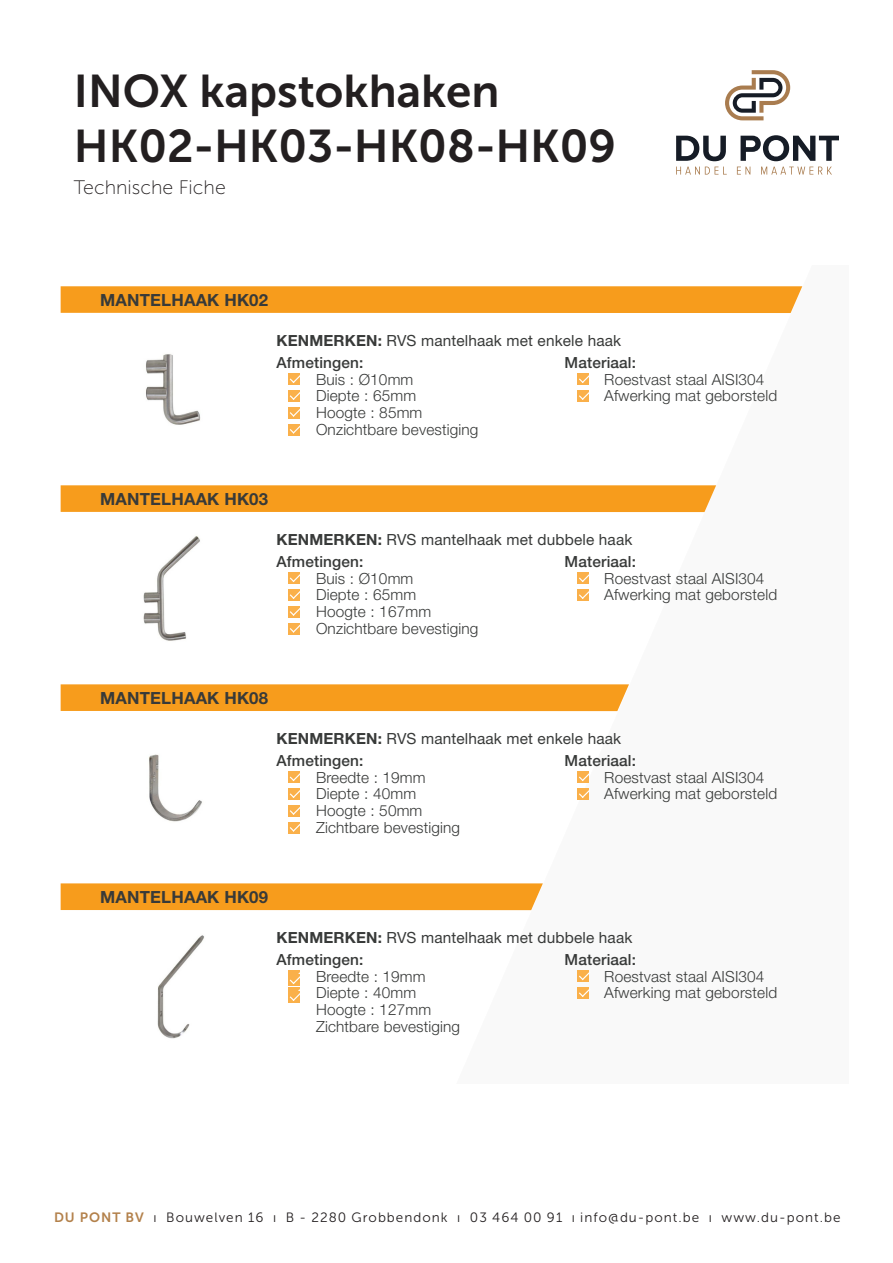
<style>
.page{position:relative;width:893px;height:1263px;background:#fff}
.page>*{position:absolute;margin:0;border:0;box-sizing:border-box;transform-origin:0 0}
.t1{font:45.75px/54.9px "Museo Sans 700";color:#231f20}
.t2{font:19.5px "Museo Sans 100";color:#231f20}
.t3{font:700 16.8px "Helvetica Neue LT Std";letter-spacing:.01em;color:#383a39}
.t4{font:300 15.3px/16.8px "Helvetica Neue LT Std";letter-spacing:.01em;color:#383a39}
.t5{font:15.3px "Helvetica Neue LT Std";letter-spacing:.01em;color:#383a39}
.t6{font:13.5px "Museo Sans 300";letter-spacing:.075em;color:#231f20}
.s1{font-weight:700}
.s2{font-weight:500}
.s3{font-family:"Museo Sans 700";color:#b3814b}
</style>
<div class="page">
<svg style="left:676px;top:136px;width:50px;height:25px"></svg>
<svg style="left:741px;top:135px;width:98px;height:26px"></svg>
<svg style="left:725px;top:70px;width:65px;height:50px"></svg>
<svg style="left:676px;top:167px;width:51px;height:8px"></svg>
<svg style="left:737px;top:167px;width:13px;height:8px"></svg>
<svg style="left:761px;top:167px;width:71px;height:8px"></svg>
<img style="left:146px;top:354px;width:55px;height:71px">
<img style="left:143px;top:536px;width:57px;height:105px">
<img style="left:149px;top:754px;width:53px;height:68px">
<img style="left:157px;top:935px;width:47px;height:104px">
<div style="left:61px;top:286px;width:741px;height:27px;background:#f79c1c"></div>
<div style="left:61px;top:485px;width:655px;height:27px;background:#f79c1c"></div>
<div style="left:61px;top:684px;width:568px;height:27px;background:#f79c1c"></div>
<div style="left:61px;top:883px;width:482px;height:27px;background:#f79c1c"></div>
<div style="left:288px;top:373px;width:12px;height:12px;background:#fab04a"></div>
<svg style="left:290px;top:375px;width:10px;height:8px"></svg>
<div style="left:288px;top:572px;width:12px;height:12px;background:#fab04a"></div>
<svg style="left:290px;top:574px;width:10px;height:8px"></svg>
<div style="left:288px;top:771px;width:12px;height:12px;background:#fab04a"></div>
<svg style="left:290px;top:773px;width:10px;height:8px"></svg>
<div style="left:288px;top:970px;width:12px;height:12px;background:#fab04a"></div>
<div style="left:577px;top:373px;width:12px;height:12px;background:#fab04a"></div>
<svg style="left:579px;top:375px;width:10px;height:8px"></svg>
<div style="left:577px;top:572px;width:12px;height:12px;background:#fab04a"></div>
<svg style="left:579px;top:574px;width:10px;height:8px"></svg>
<div style="left:577px;top:771px;width:12px;height:12px;background:#fab04a"></div>
<svg style="left:579px;top:773px;width:10px;height:8px"></svg>
<div style="left:577px;top:970px;width:12px;height:12px;background:#fab04a"></div>
<svg style="left:579px;top:972px;width:10px;height:8px"></svg>
<div style="left:288px;top:390px;width:12px;height:12px;background:#fab04a"></div>
<svg style="left:290px;top:392px;width:10px;height:8px"></svg>
<div style="left:288px;top:589px;width:12px;height:12px;background:#fab04a"></div>
<svg style="left:290px;top:591px;width:10px;height:8px"></svg>
<div style="left:288px;top:788px;width:12px;height:12px;background:#fab04a"></div>
<svg style="left:290px;top:790px;width:10px;height:8px"></svg>
<div style="left:288px;top:987px;width:12px;height:12px;background:#fab04a"></div>
<div style="left:577px;top:390px;width:12px;height:12px;background:#fab04a"></div>
<svg style="left:579px;top:392px;width:10px;height:8px"></svg>
<div style="left:577px;top:589px;width:12px;height:12px;background:#fab04a"></div>
<svg style="left:579px;top:591px;width:10px;height:8px"></svg>
<div style="left:577px;top:788px;width:12px;height:12px;background:#fab04a"></div>
<svg style="left:579px;top:790px;width:10px;height:8px"></svg>
<div style="left:577px;top:987px;width:12px;height:12px;background:#fab04a"></div>
<svg style="left:579px;top:989px;width:10px;height:8px"></svg>
<div style="left:288px;top:407px;width:12px;height:11px;background:#fab04a"></div>
<svg style="left:290px;top:409px;width:10px;height:8px"></svg>
<div style="left:288px;top:606px;width:12px;height:11px;background:#fab04a"></div>
<svg style="left:290px;top:608px;width:10px;height:8px"></svg>
<div style="left:288px;top:805px;width:12px;height:11px;background:#fab04a"></div>
<svg style="left:290px;top:807px;width:10px;height:8px"></svg>
<div style="left:288px;top:974px;width:12px;height:12px;background:#fab04a"></div>
<div style="left:288px;top:424px;width:12px;height:11px;background:#fab04a"></div>
<svg style="left:290px;top:425px;width:10px;height:9px"></svg>
<div style="left:288px;top:623px;width:12px;height:11px;background:#fab04a"></div>
<svg style="left:290px;top:624px;width:10px;height:9px"></svg>
<div style="left:288px;top:822px;width:12px;height:11px;background:#fab04a"></div>
<svg style="left:290px;top:823px;width:10px;height:9px"></svg>
<div style="left:288px;top:991px;width:12px;height:12px;background:#fab04a"></div>
<svg style="left:290px;top:972px;width:10px;height:29px"></svg>
<p class="t1" style="left:74px;top:63px;width:544px">INOX kapstokhaken<br>HK02-HK03-HK08-HK09</p>
<p class="t2" style="left:74px;top:177px;width:153px">Technische Fiche</p>
<p class="t3" style="left:100px;top:289px;width:169px">MANTELHAAK HK02</p>
<p class="t5" style="left:276px;top:331px;width:346px"><span class="s1">KENMERKEN:</span> RVS mantelhaak met enkele haak</p>
<p class="t4" style="left:316px;top:354px;width:164px;text-indent:-40px"><span class="s2">Afmetingen:<br></span>Buis : Ø10mm<br>Diepte : 65mm<br>Hoogte : 85mm<br>Onzichtbare bevestiging</p>
<p class="t4" style="left:604px;top:354px;width:174px;text-indent:-40px"><span class="s2">Materiaal:<br></span>Roestvast staal AISI304<br>Afwerking mat geborsteld</p>
<p class="t3" style="left:100px;top:488px;width:169px">MANTELHAAK HK03</p>
<p class="t5" style="left:276px;top:530px;width:357px"><span class="s1">KENMERKEN:</span> RVS mantelhaak met dubbele haak</p>
<p class="t4" style="left:316px;top:553px;width:164px;text-indent:-40px"><span class="s2">Afmetingen:<br></span>Buis : Ø10mm<br>Diepte : 65mm<br>Hoogte : 167mm<br>Onzichtbare bevestiging</p>
<p class="t4" style="left:604px;top:553px;width:174px;text-indent:-40px"><span class="s2">Materiaal:<br></span>Roestvast staal AISI304<br>Afwerking mat geborsteld</p>
<p class="t3" style="left:100px;top:687px;width:169px">MANTELHAAK HK08</p>
<p class="t5" style="left:276px;top:729px;width:346px"><span class="s1">KENMERKEN:</span> RVS mantelhaak met enkele haak</p>
<p class="t4" style="left:316px;top:752px;width:145px;text-indent:-40px"><span class="s2">Afmetingen:<br></span>Breedte : 19mm<br>Diepte : 40mm<br>Hoogte : 50mm<br>Zichtbare bevestiging</p>
<p class="t4" style="left:604px;top:752px;width:174px;text-indent:-40px"><span class="s2">Materiaal:<br></span>Roestvast staal AISI304<br>Afwerking mat geborsteld</p>
<p class="t3" style="left:100px;top:886px;width:169px">MANTELHAAK HK09</p>
<p class="t5" style="left:276px;top:928px;width:357px"><span class="s1">KENMERKEN:</span> RVS mantelhaak met dubbele haak</p>
<p class="t4" style="left:316px;top:951px;width:145px;text-indent:-40px"><span class="s2">Afmetingen:<br></span>Breedte : 19mm<br>Diepte : 40mm<br>Hoogte : 127mm<br>Zichtbare bevestiging</p>
<p class="t4" style="left:604px;top:951px;width:174px;text-indent:-40px"><span class="s2">Materiaal:<br></span>Roestvast staal AISI304<br>Afwerking mat geborsteld</p>
<p class="t4" style="left:619px;top:1208px;width:225px">T. 03.464.00.91 - F. 03.464.00.92</p>
<p class="t6" style="left:54px;top:1210px;width:788px"><span class="s3">DU PONT BV</span> ı Bouwelven 16 ı B - 2280 Grobbendonk ı 03 464 00 91 ı info@du-pont.be ı www.du-pont.be</p>
</div>
